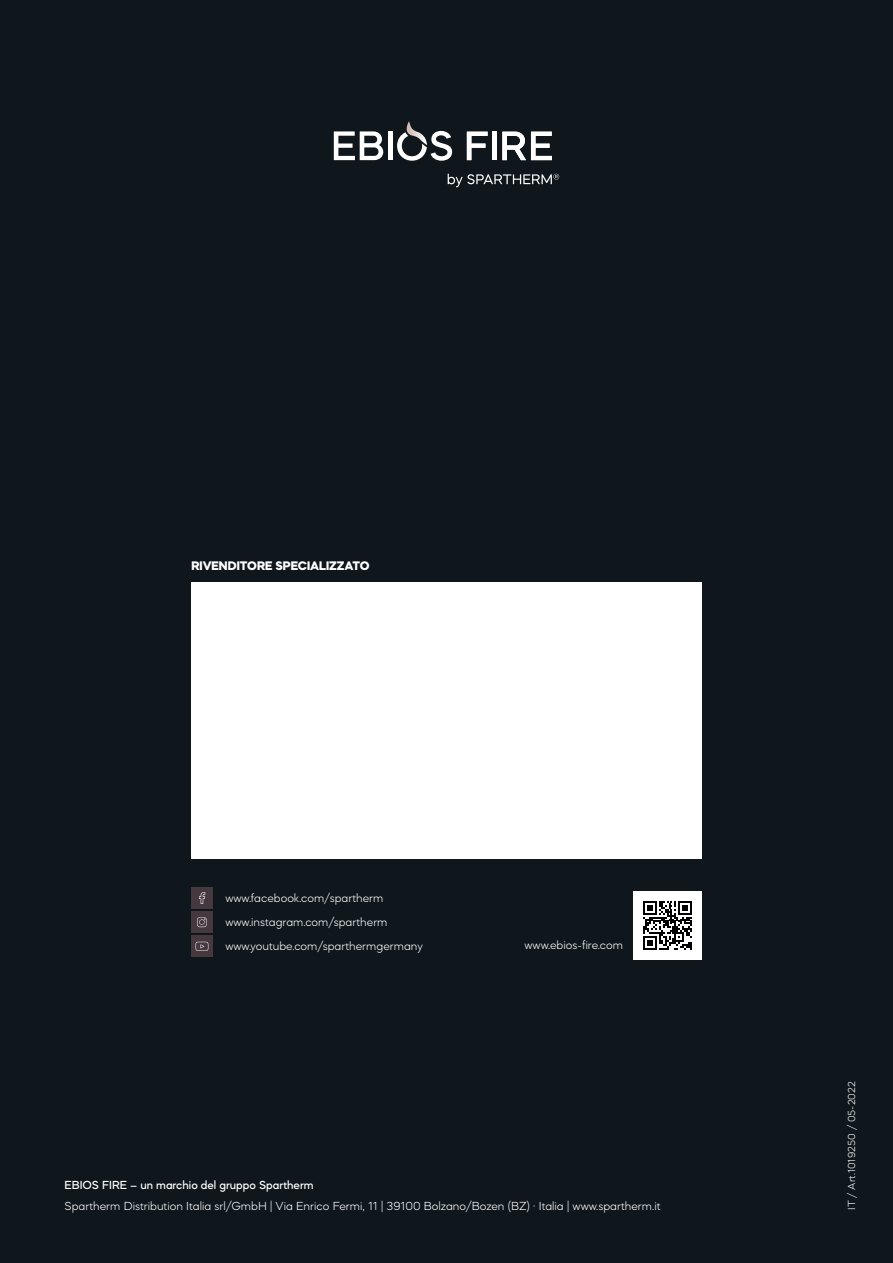
<style>
.page{position:relative;width:893px;height:1263px;background:#10171c}
.page>*{position:absolute;margin:0;border:0;box-sizing:border-box;transform-origin:0 0}
.t1{font:800 12.75px "Mazzard M";color:#fff}
.t2{font:300 12px/24px "Mazzard M";color:#fff}
.t3{font:500 12px "Mazzard M";color:#fff}
.t4{font:300 10.5px "Mazzard M";color:#fff}
</style>
<div class="page">
<div style="left:634px;top:891px;width:68px;height:68px;background:#fff"></div>
<svg style="left:643px;top:901px;width:49px;height:48px"></svg>
<div style="left:191px;top:583px;width:511px;height:276px;background:#fff"></div>
<div style="left:191px;top:888px;width:22px;height:21px;background:#45383e"></div>
<svg style="left:199px;top:892px;width:6px;height:12px"></svg>
<div style="left:191px;top:912px;width:22px;height:21px;background:#45383e"></div>
<svg style="left:197px;top:917px;width:10px;height:10px"></svg>
<div style="left:191px;top:936px;width:22px;height:21px;background:#45383e"></div>
<svg style="left:196px;top:942px;width:12px;height:9px"></svg>
<svg style="left:334px;top:131px;width:49px;height:29px"></svg>
<hr style="left:388px;top:131px;width:4px;height:29px;background:#fff">
<svg style="left:397px;top:121px;width:55px;height:40px"></svg>
<svg style="left:448px;top:174px;width:111px;height:13px"></svg>
<svg style="left:467px;top:132px;width:21px;height:28px"></svg>
<hr style="left:492px;top:132px;width:4px;height:28px;background:#fff">
<svg style="left:502px;top:132px;width:50px;height:28px"></svg>
<p class="t1" style="left:191px;top:558px;width:180px">RIVENDITORE SPECIALIZZATO</p>
<p class="t2" style="left:225px;top:885px;width:199px">www.facebook.com/spartherm www.instagram.com/spartherm www.youtube.com/sparthermgermany</p>
<p class="t2" style="left:524px;top:933px;width:100px">www.ebios-fire.com</p>
<p class="t3" style="left:65px;top:1177px;width:251px">EBIOS FIRE – un marchio del gruppo Spartherm</p>
<p class="t2" style="left:65px;top:1193px;width:597px">Spartherm Distribution Italia srl/GmbH | Via Enrico Fermi, 11 | 39100 Bolzano/Bozen (BZ) · Italia | www.spartherm.it</p>
<p class="t4" style="left:845px;top:1210px;width:130px;rotate:-90deg">IT / Art.1019250 / 05-2022</p>
</div>
